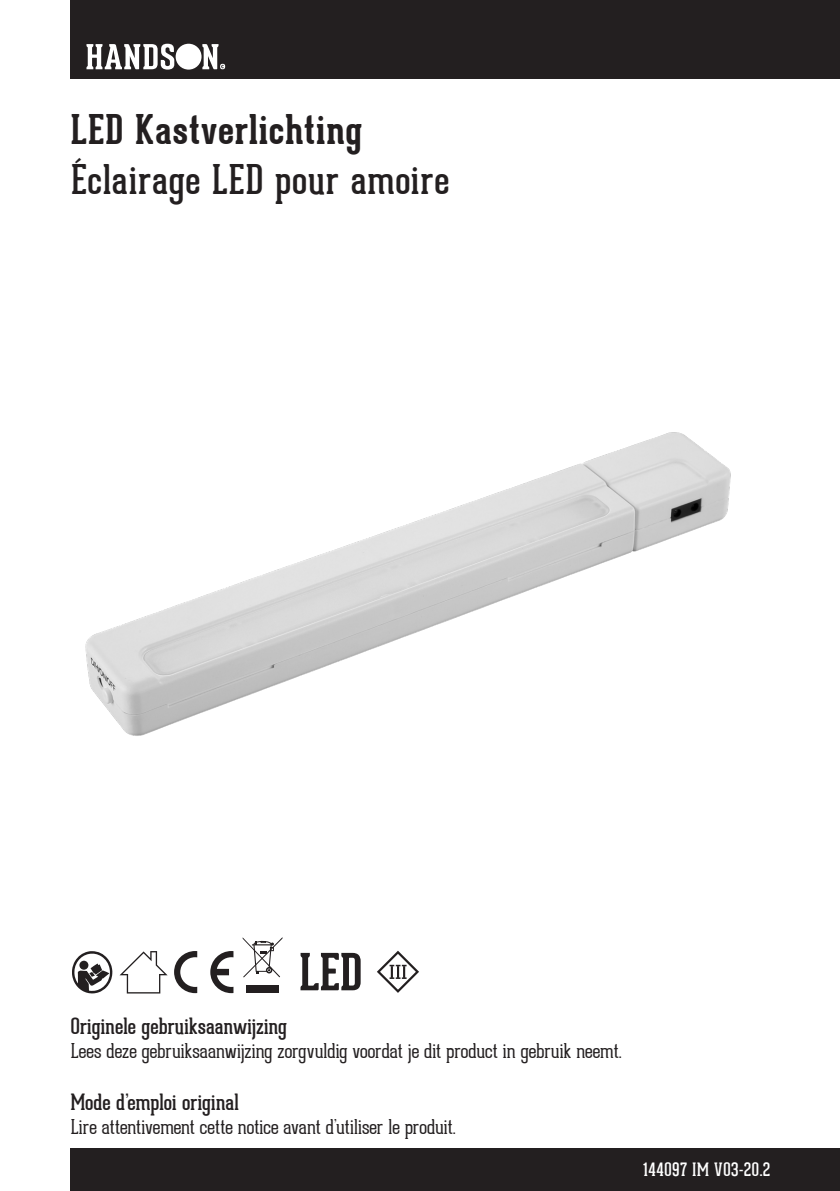
<style>
.page{position:relative;width:840px;height:1191px;background:#fff}
.page>*{position:absolute;margin:0;border:0;box-sizing:border-box;transform-origin:0 0}
.NL_HANDSON_Alinea_A5{font:700 50px "Geared Slab";color:#231f20}
.FR_HANDSON_Productty{font:40px "Geared Slab";letter-spacing:.025em;color:#231f20}
.NL_HANDSON_Productty{font:700 40px "Geared Slab";letter-spacing:.025em;color:#231f20}
.t1{font:22px "Geared Slab";letter-spacing:.005em;color:#231f20}
.t2{font:100 20px "Geared Slab";color:#231f20}
.HANDSON_Article-Batc{font:18px "Geared Slab";letter-spacing:.04em;color:#fff}
</style>
<div class="page">
<img style="left:85px;top:432px;width:646px;height:304px">
<div style="left:71px;top:1148px;width:768px;height:43px;background:#231f20"></div>
<div style="left:71px;top:0;width:768px;height:79px;background:#231f20"></div>
<div style="left:175px;top:44px;width:26px;height:26px;background:#fff;border-radius:50%"></div>
<svg style="left:202px;top:44px;width:23px;height:25px"></svg>
<svg style="left:86px;top:44px;width:88px;height:26px"></svg>
<svg style="left:72px;top:951px;width:40px;height:42px"></svg>
<div style="left:79px;top:960px;width:9px;height:9px;background:#231f20;border-radius:50%"></div>
<svg style="left:119px;top:951px;width:48px;height:42px"></svg>
<svg style="left:174px;top:951px;width:23px;height:42px"></svg>
<svg style="left:210px;top:951px;width:23px;height:42px"></svg>
<div style="left:246px;top:985px;width:32px;height:8px;background:#231f20"></div>
<svg style="left:242px;top:937px;width:40px;height:40px"></svg>
<svg style="left:377px;top:950px;width:42px;height:43px"></svg>
<p class="NL_HANDSON_Productty" style="left:71px;top:104px;width:292px">LED Kastverlichting</p>
<p class="FR_HANDSON_Productty" style="left:71px;top:155px;width:379px">Éclairage LED pour amoire</p>
<p class="NL_HANDSON_Alinea_A5" style="left:299px;top:940px;width:64px">LED</p>
<p class="t1" style="left:71px;top:1013px;width:218px">Originele gebruiksaanwijzing</p>
<p class="t2" style="left:71px;top:1039px;width:551px">Lees deze gebruiksaanwijzing zorgvuldig voordat je dit product in gebruik neemt.</p>
<p class="t1" style="left:71px;top:1089px;width:169px">Mode d’emploi original</p>
<p class="t2" style="left:71px;top:1115px;width:386px">Lire attentivement cette notice avant d’utiliser le produit.</p>
<p class="HANDSON_Article-Batc" style="left:643px;top:1158px;width:128px">144097 IM V03-20.2</p>
</div>
